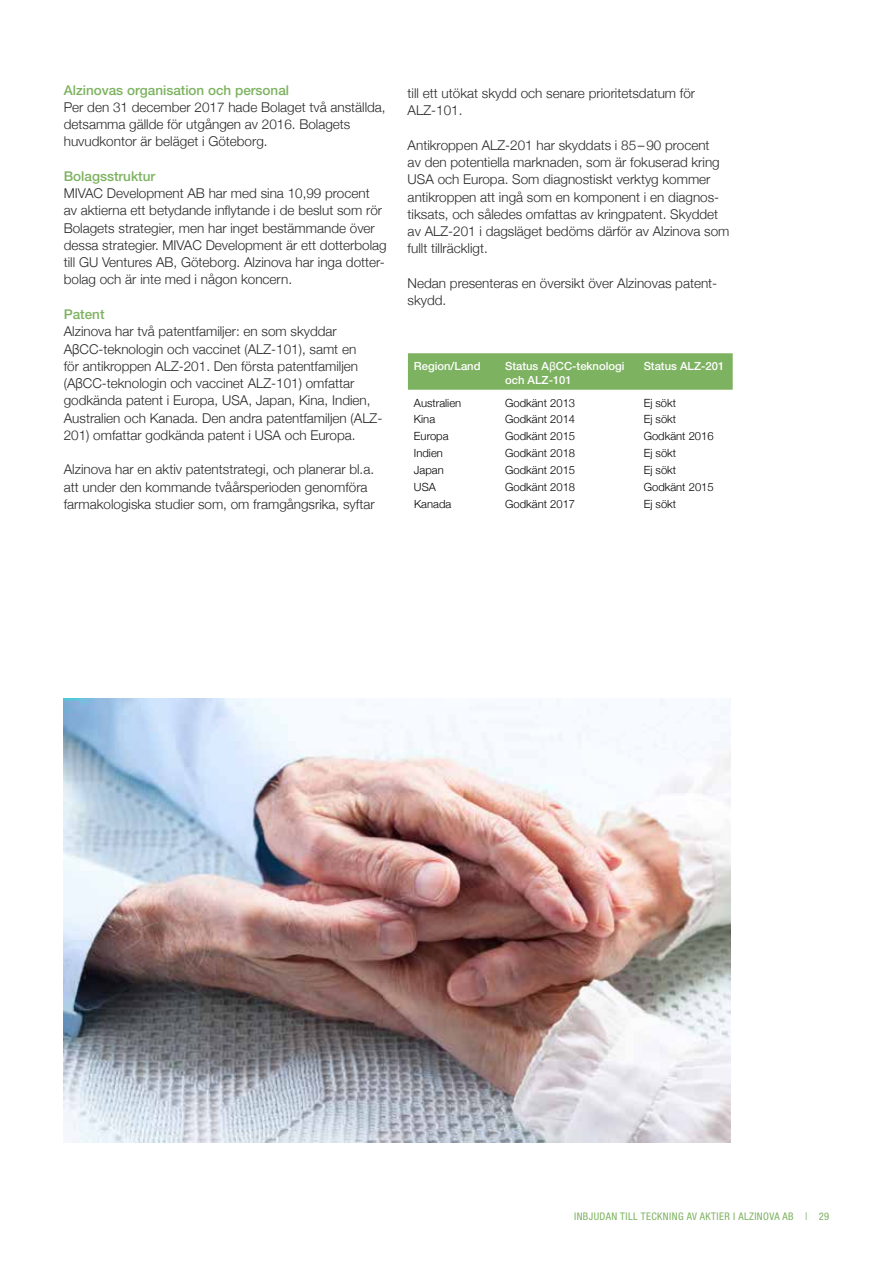
<style>
.page{position:relative;width:893px;height:1263px;background:#fff}
.page>*{position:absolute;margin:0;border:0;box-sizing:border-box;transform-origin:0 0}
.t1{font:300 13.5px/17.2px "Helvetica Neue";color:#292929}
.t2{font:500 13.5px "Helvetica Neue LT Std";color:#7db260}
.t3{font:300 11.25px "Helvetica Neue";color:#000}
.t4{font:500 11.25px/13.5px "Helvetica Neue LT Std";color:#fff}
.t5{font:condensed 10.5px "Helvetica Neue";letter-spacing:.04em;color:#7db260}
.s1{font-family:"Helvetica";font-weight:400}
</style>
<div class="page">
<div style="left:408px;top:353px;width:325px;height:37px;background:#7db260"></div>
<img style="left:64px;top:698px;width:667px;height:444px">
<p class="t2" style="left:64px;top:82px;width:227px">Alzinovas organisation och personal</p>
<p class="t1" style="left:64px;top:98px;width:323px">Per den 31 december 2017 hade Bolaget två anställda, detsamma gällde för utgången av 2016. Bolagets huvudkontor är beläget i Göteborg.</p>
<p class="t2" style="left:64px;top:168px;width:93px">Bolagsstruktur</p>
<p class="t1" style="left:64px;top:184px;width:324px">MIVAC Development AB har med sina 10,99 procent<br>av aktierna ett betydande inflytande i de beslut som rör Bolagets strategier, men har inget bestämmande över dessa strategier. MIVAC Development är ett dotterbolag till GU Ventures AB, Göteborg. Alzinova har inga dotter&shy;bolag och är inte med i någon koncern.</p>
<p class="t2" style="left:64px;top:306px;width:42px">Patent</p>
<p class="t1" style="left:64px;top:322px;width:320px">Alzinova har två patentfamiljer: en som skyddar AβCC-teknologin och vaccinet (ALZ-101), samt en<br>för antikroppen ALZ-201. Den första patentfamiljen (AβCC-teknologin och vaccinet ALZ-101) omfattar godkända patent i Europa, USA, Japan, Kina, Indien, Australien och Kanada. Den andra patentfamiljen (ALZ-201) omfattar godkända patent i USA och Europa.</p>
<p class="t1" style="left:64px;top:460px;width:312px">Alzinova har en aktiv patentstrategi, och planerar bl.a. att under den kommande tvåårsperioden genomföra farmakologiska studier som, om framgångsrika, syftar</p>
<p class="t1" style="left:408px;top:84px;width:289px">till ett utökat skydd och senare prioritetsdatum för<br>ALZ-101.</p>
<p class="t1" style="left:408px;top:136px;width:323px">Antikroppen ALZ-201 har skyddats i 85–90 procent<br>av den potentiella marknaden, som är fokuserad kring USA och Europa. Som diagnostiskt verktyg kommer antikroppen att ingå som en komponent i en diagnos&shy;tiksats, och således omfattas av kringpatent. Skyddet av ALZ-201 i dagsläget bedöms därför av Alzinova som fullt tillräckligt.</p>
<p class="t1" style="left:408px;top:274px;width:311px">Nedan presenteras en översikt över Alzinovas patent&shy;skydd.</p>
<p class="t4" style="left:414px;top:359px;width:68px">Region/Land</p>
<p class="t4" style="left:505px;top:359px;width:121px">Status A<span class="s1">β</span>CC-teknologi och ALZ-101</p>
<p class="t4" style="left:644px;top:359px;width:82px">Status ALZ-201</p>
<p class="t3" style="left:414px;top:393px;width:49px">Australien</p>
<p class="t3" style="left:505px;top:393px;width:72px">Godkänt 2013</p>
<p class="t3" style="left:644px;top:393px;width:34px">Ej sökt</p>
<p class="t3" style="left:414px;top:410px;width:23px">Kina</p>
<p class="t3" style="left:505px;top:410px;width:72px">Godkänt 2014</p>
<p class="t3" style="left:644px;top:410px;width:34px">Ej sökt</p>
<p class="t3" style="left:414px;top:427px;width:36px">Europa</p>
<p class="t3" style="left:505px;top:427px;width:72px">Godkänt 2015</p>
<p class="t3" style="left:644px;top:427px;width:72px">Godkänt 2016</p>
<p class="t3" style="left:414px;top:444px;width:30px">Indien</p>
<p class="t3" style="left:505px;top:444px;width:72px">Godkänt 2018</p>
<p class="t3" style="left:644px;top:444px;width:34px">Ej sökt</p>
<p class="t3" style="left:414px;top:461px;width:31px">Japan</p>
<p class="t3" style="left:505px;top:461px;width:72px">Godkänt 2015</p>
<p class="t3" style="left:644px;top:461px;width:34px">Ej sökt</p>
<p class="t3" style="left:414px;top:478px;width:23px">USA</p>
<p class="t3" style="left:505px;top:478px;width:72px">Godkänt 2018</p>
<p class="t3" style="left:644px;top:478px;width:72px">Godkänt 2015</p>
<p class="t3" style="left:414px;top:495px;width:39px">Kanada</p>
<p class="t3" style="left:505px;top:495px;width:72px">Godkänt 2017</p>
<p class="t3" style="left:644px;top:495px;width:34px">Ej sökt</p>
<p class="t5" style="left:574px;top:1210px;width:257px">INBJUDAN TILL TECKNING AV AKTIER I ALZINOVA AB | 29</p>
</div>
